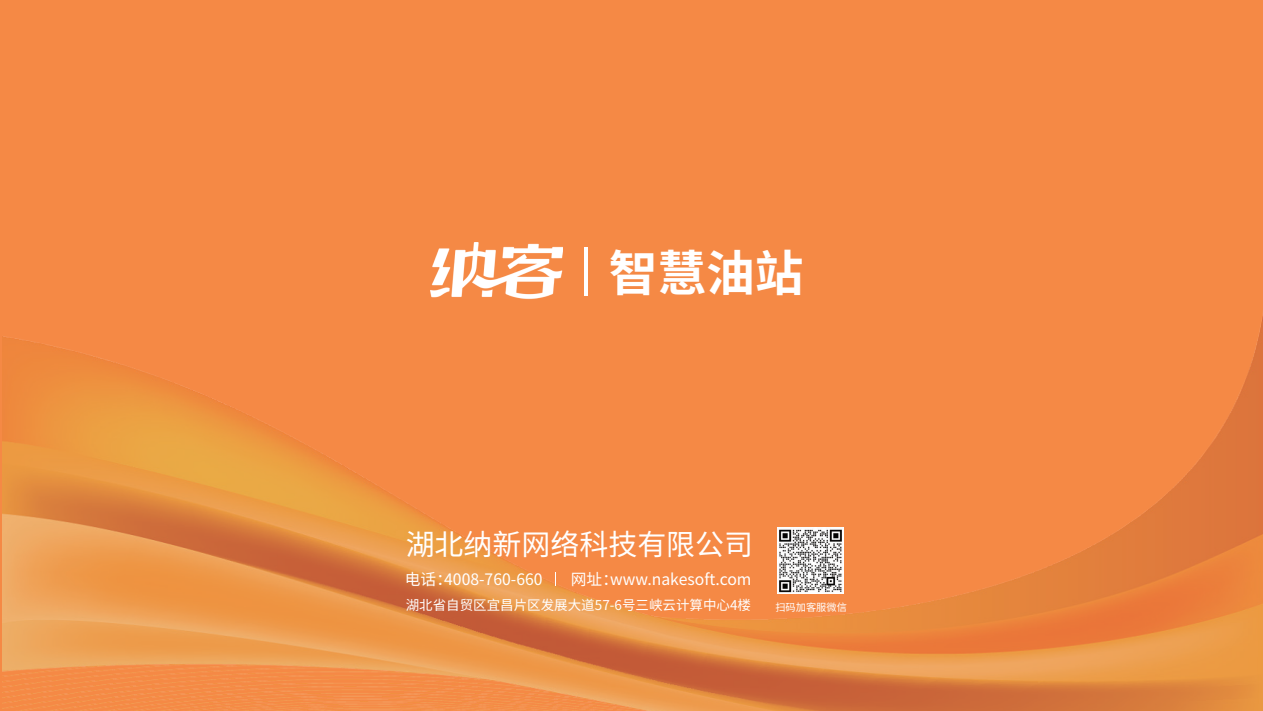
<style>
.page{position:relative;width:1263px;height:711px;background:#fff}
.page>*{position:absolute;margin:0;border:0;box-sizing:border-box;transform-origin:0 0}
.t1{font:700 48.75px "Source Han Sans CN";color:#fff}
.t2{font:28.95px "Source Han Sans CN";color:#fff}
.t3{font:15.75px "Source Han Sans CN";color:#fff}
.t4{font:13.5px "Source Han Sans CN";color:#fff}
.t5{font:10.2px "Source Han Sans CN";color:#fff}
</style>
<div class="page">
<div style="left:0;top:0;width:1263px;height:710px;background:#f58945"></div>
<img style="left:3px;top:317px;width:1260px;height:393px">
<svg style="left:555px;top:572px;width:1px;height:13px"></svg>
<img style="left:777px;top:527px;width:66px;height:66px">
<img style="left:430px;top:242px;width:132px;height:57px">
<hr style="left:584px;top:247px;width:3px;height:49px;background:#fff">
<h1 class="t1" style="left:609px;top:245px;width:196px">智慧油站</h1>
<h2 class="t2" style="left:406px;top:527px;width:349px">湖北纳新网络科技有限公司</h2>
<p class="t3" style="left:405px;top:569px;width:139px">电话：4008-760-660</p>
<p class="t3" style="left:571px;top:569px;width:182px">网址：www.nakesoft.com</p>
<p class="t4" style="left:406px;top:597px;width:347px">湖北省自贸区宜昌片区发展大道57-6号三峡云计算中心4楼</p>
<p class="t5" style="left:775px;top:601px;width:73px">扫码加客服微信</p>
</div>
